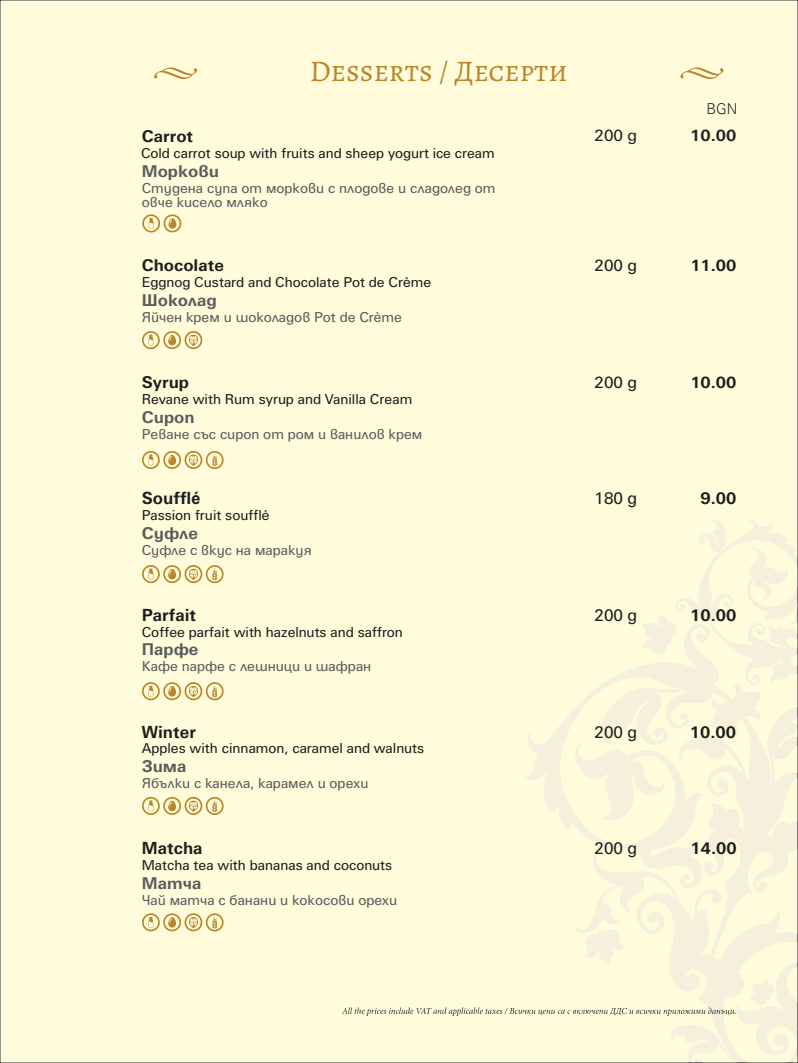
<style>
.page{position:relative;width:798px;height:1063px;background:#fff}
.page>*{position:absolute;margin:0;border:0;box-sizing:border-box;transform-origin:0 0}
.t1{font:30px "Alegreya SC";color:#b9872b}
.t2{font:700 16.75px "SP Universus";color:#1d1d1b}
.t3{font:16.75px "SP Universus";color:#1d1d1b}
.t4{font:700 16.25px "SP Universus";color:#5b5b5b}
.t5{font:700 16.25px "SP Universus";color:#1d1d1b}
.t6{font:16.25px "SP Universus";color:#1d1d1b}
.t7{font:700 16.25px "SP Universus";color:#252322}
.t8{font:16.25px "SP Universus";color:#252322}
.t9{font:300 15px "SP Universus";color:#2b2a29}
.t10{font:13.75px/14px "SP Universus";color:#5b5b5b}
.t11{font:13.75px "SP Universus";color:#1d1d1b}
.t12{font:13.62px "SP Universus";color:#1d1d1b}
.s1{font-family:"Arial"}
</style>
<div class="page">
<div style="left:0;top:0;width:797px;height:1063px;background:#fffbdb"></div>
<svg style="left:674px;top:520px;width:121px;height:168px"></svg>
<svg style="left:154px;top:67px;width:569px;height:12px"></svg>
<svg style="left:342px;top:1007px;width:393px;height:9px"></svg>
<svg style="left:142px;top:214px;width:39px;height:18px"></svg>
<svg style="left:142px;top:331px;width:60px;height:18px"></svg>
<svg style="left:142px;top:451px;width:81px;height:18px"></svg>
<svg style="left:142px;top:565px;width:81px;height:18px"></svg>
<svg style="left:142px;top:682px;width:81px;height:18px"></svg>
<svg style="left:142px;top:797px;width:81px;height:18px"></svg>
<svg style="left:142px;top:913px;width:81px;height:18px"></svg>
<h1 class="t1" style="left:309px;top:51px;width:259px">Desserts / Десерти</h1>
<p class="t5" style="left:142px;top:125px;width:53px">Carrot</p>
<p class="t12" style="left:141px;top:144px;width:355px">Cold carrot soup with fruits and sheep yogurt ice cream</p>
<p class="t4" style="left:142px;top:160px;width:79px">Моркови</p>
<p class="t10" style="left:142px;top:180px;width:355px">Студена супа от моркови с плодове и сладолед от овче кисело мляко</p>
<p class="t5" style="left:142px;top:254px;width:84px">Chocolate</p>
<p class="t11" style="left:142px;top:273px;width:291px">Eggnog Custard and Chocolate Pot de Cr<span class="s1">è</span>me</p>
<p class="t4" style="left:142px;top:289px;width:77px">Шоколад</p>
<p class="t10" style="left:142px;top:310px;width:262px">Яйчен крем и шоколадов Pot de Cr<span class="s1">è</span>me</p>
<p class="t5" style="left:142px;top:372px;width:49px">Syrup</p>
<p class="t11" style="left:142px;top:390px;width:272px">Revane with Rum syrup and Vanilla Cream</p>
<p class="t4" style="left:142px;top:407px;width:54px">Сироп</p>
<p class="t10" style="left:142px;top:427px;width:282px">Реване със сироп от ром и ванилов крем</p>
<p class="t2" style="left:142px;top:487px;width:60px">Souffl<span class="s1">é</span></p>
<p class="t11" style="left:142px;top:506px;width:129px">Passion fruit souffl<span class="s1">é</span></p>
<p class="t4" style="left:142px;top:522px;width:58px">Суфле</p>
<p class="t10" style="left:142px;top:542px;width:171px">Суфле с вкус на маракуя</p>
<p class="t2" style="left:142px;top:604px;width:56px">Parfait</p>
<p class="t11" style="left:142px;top:622px;width:263px">Coffee parfait with hazelnuts and saffron</p>
<p class="t4" style="left:142px;top:639px;width:58px">Парфе</p>
<p class="t10" style="left:142px;top:659px;width:231px">Кафе парфе с лешници и шафран</p>
<p class="t2" style="left:142px;top:720px;width:56px">Winter</p>
<p class="t11" style="left:142px;top:739px;width:284px">Apples with cinnamon, caramel and walnuts</p>
<p class="t4" style="left:142px;top:755px;width:46px">Зима</p>
<p class="t10" style="left:142px;top:776px;width:228px">Ябълки с канела, карамел и орехи</p>
<p class="t2" style="left:142px;top:837px;width:62px">Matcha</p>
<p class="t11" style="left:142px;top:856px;width:252px">Matcha tea with bananas and coconuts</p>
<p class="t4" style="left:142px;top:872px;width:61px">Матча</p>
<p class="t10" style="left:142px;top:892px;width:257px">Чай матча с банани и кокосови орехи</p>
<p class="t8" style="left:594px;top:125px;width:44px">200 g</p>
<p class="t6" style="left:594px;top:255px;width:44px">200 g</p>
<p class="t6" style="left:594px;top:372px;width:44px">200 g</p>
<p class="t3" style="left:594px;top:487px;width:44px">180 g</p>
<p class="t3" style="left:594px;top:604px;width:44px">200 g</p>
<p class="t3" style="left:594px;top:720px;width:44px">200 g</p>
<p class="t3" style="left:594px;top:837px;width:44px">200 g</p>
<p class="t9" style="left:706px;top:99px;width:33px">BGN</p>
<p class="t7" style="left:690px;top:124px;width:48px">10.00</p>
<p class="t5" style="left:690px;top:254px;width:48px">11.00</p>
<p class="t5" style="left:690px;top:372px;width:48px">10.00</p>
<p class="t2" style="left:700px;top:487px;width:37px">9.00</p>
<p class="t2" style="left:690px;top:604px;width:48px">10.00</p>
<p class="t2" style="left:689px;top:720px;width:48px">10.00</p>
<p class="t2" style="left:690px;top:837px;width:48px">14.00</p>
</div>
